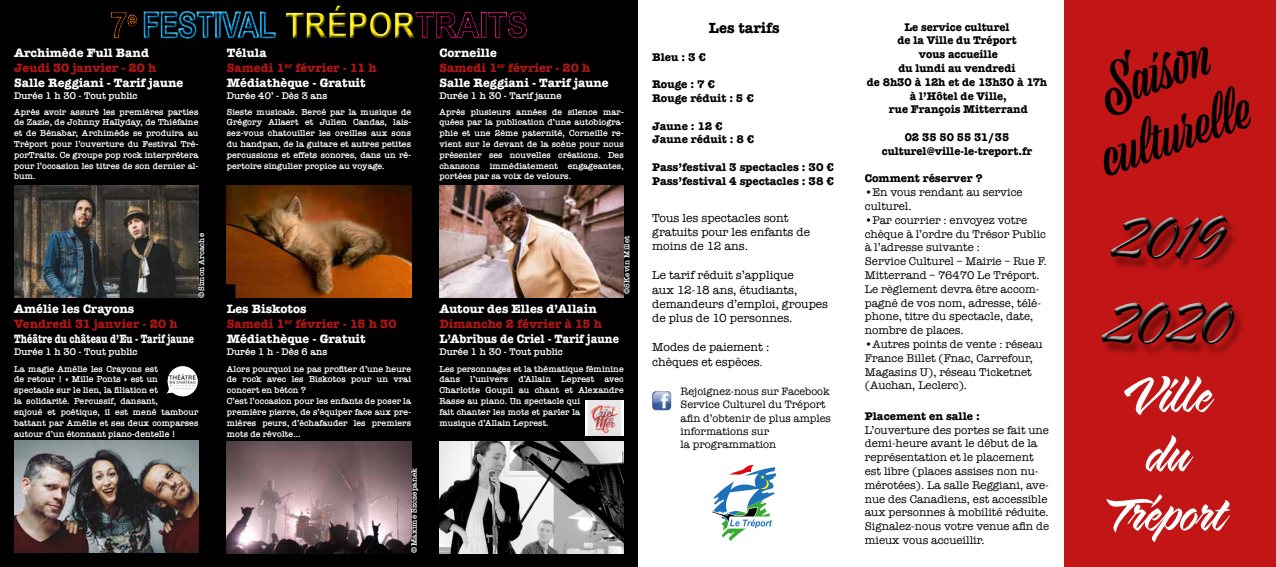
<style>
.page{position:relative;width:1276px;height:567px;background:#fff}
.page>*{position:absolute;margin:0;border:0;box-sizing:border-box;transform-origin:0 0}
.t1{font:59.3px/59.3px "Sarah Script";letter-spacing:-.01em;color:#fff;text-align:center}
.t2{font:53px/63.6px "Viktor Script";color:#000;text-align:center}
.t3{font:700 35px "Arial";color:#ffed00;scale:.89 1}
.t4{font:700 15.2px "American Typewriter";color:#000}
.t5{font:700 12.5px/15px "American Typewriter";color:#fff}
.t6{font:700 12.5px "American Typewriter";color:#b31614}
.t7{font:700 12.5px "American Typewriter";color:#fff;scale:.77 1}
.t8{font:700 12.5px "American Typewriter";color:#fff;scale:.93 1}
.t9{font:12px/14.4px "American Typewriter";color:#000}
.t10{font:11.5px/13.8px "American Typewriter";color:#000}
.t11{font:700 11.5px/13.8px "American Typewriter";color:#000}
.t12{font:11px/13.2px "American Typewriter";color:#000}
.t13{font:600 10px "American Typewriter";color:#fff}
.t14{font:600 9px/10.8px "American Typewriter";color:#fff;text-align:justify}
.t15{font:600 8px "American Typewriter";color:#fff}
.s1{color:#b31614}
.s2{font-size:10px}
</style>
<div class="page">
<div style="left:1064px;top:0;width:212px;height:567px;background:#c21515"></div>
<img style="left:652px;top:391px;width:19px;height:19px">
<svg style="left:712px;top:465px;width:64px;height:76px"></svg>
<div style="left:1102px;top:218px;width:143px;height:139px;background:#000;opacity:.35"></div>
<div style="left:1098px;top:217px;width:140px;height:131px;background:#000;opacity:.75"></div>
<div style="left:0;top:0;width:638px;height:567px;background:#000"></div>
<img style="left:14px;top:186px;width:184px;height:112px">
<img style="left:14px;top:441px;width:184px;height:111px">
<svg style="left:166px;top:365px;width:33px;height:32px"></svg>
<img style="left:168px;top:371px;width:29px;height:21px">
<img style="left:227px;top:186px;width:184px;height:112px">
<img style="left:227px;top:441px;width:184px;height:112px">
<img style="left:439px;top:186px;width:185px;height:112px">
<img style="left:439px;top:441px;width:185px;height:112px">
<img style="left:586px;top:401px;width:38px;height:34px">
<div style="left:108px;top:3px;width:423px;height:40px;background:#000;opacity:.75"></div>
<h3 class="t5" style="left:14px;top:45px;width:136px">Archimède Full Band</h3>
<h3 class="t6" style="left:14px;top:57px;width:144px">Jeudi 30 janvier - 20 h</h3>
<h3 class="t5" style="left:14px;top:75px;width:171px">Salle Reggiani - Tarif jaune</h3>
<p class="t13" style="left:14px;top:88px;width:125px">Durée 1 h 30 - Tout public</p>
<p class="t14" style="left:14px;top:106px;width:186px">Après avoir assuré les premières parties de Zazie, de Johnny Hallyday, de Thiéfaine et de Bénabar, Archimède se produira au Tréport pour l’ouverture du Festival Tré&shy;porTraits. Ce groupe pop rock interprétera pour l’occasion les titres de son dernier al&shy;bum.</p>
<p class="t15" style="left:195px;top:298px;width:66px;rotate:-90deg">©Simon Arcache</p>
<h3 class="t5" style="left:14px;top:301px;width:122px">Amélie les Crayons</h3>
<h3 class="t6" style="left:14px;top:313px;width:165px">Vendredi 31 janvier - 20 h</h3>
<h3 class="t7" style="left:14px;top:328px;width:235px">Théâtre du château d’Eu - Tarif jaune</h3>
<p class="t13" style="left:14px;top:344px;width:125px">Durée 1 h 30 - Tout public</p>
<p class="t14" style="left:14px;top:363px;width:186px;text-align:left">La magie Amélie les Crayons est<br>de retour ! « Mille Ponts » est un spectacle sur le lien, la filiation et<br>la solidarité. Percussif, dansant,<br>enjoué et poétique, il est mené tambour battant par Amélie et ses deux comparses autour d’un étonnant piano-dentelle !</p>
<h3 class="t3" style="left:285px;top:2px;width:147px">TRÉPOR</h3>
<h3 class="t5" style="left:227px;top:45px;width:151px">Télula<br><span class="s1">Samedi 1</span><sup>er</sup> <span class="s1">février - 11 h<br></span>Médiathèque - Gratuit</h3>
<p class="t13" style="left:227px;top:88px;width:102px">Durée 40’ - Dès 3 ans</p>
<p class="t14" style="left:227px;top:106px;width:186px">Sieste musicale. Bercé par la musique de Grégory Allaert et Julien Candas, lais&shy;sez-vous chatouiller les oreilles aux sons du handpan, de la guitare et autres petites percussions et effets sonores, dans un ré&shy;pertoire singulier propice au voyage.</p>
<h3 class="t5" style="left:439px;top:45px;width:171px">Corneille<br><span class="s1">Samedi 1</span><sup>er</sup> <span class="s1">février - 20 h<br></span>Salle Reggiani - Tarif jaune</h3>
<p class="t13" style="left:439px;top:88px;width:124px">Durée 1 h 30 - Tarif jaune</p>
<p class="t14" style="left:439px;top:106px;width:186px">Après plusieurs années de silence mar&shy;quées par la publication d’une autobiogra&shy;phie et une 2ème paternité, Corneille re&shy;vient sur le devant de la scène pour nous présenter ses nouvelles créations. Des chansons immédiatement engageantes, portées par sa voix de velours.</p>
<h3 class="t5" style="left:227px;top:301px;width:171px">Les Biskotos<br><span class="s1">Samedi 1</span><sup>er</sup> <span class="s1">février - 15 h 30<br></span>Médiathèque - Gratuit</h3>
<p class="t13" style="left:227px;top:344px;width:102px">Durée 1 h - Dès 6 ans</p>
<p class="t14" style="left:227px;top:363px;width:186px;text-align:left">Alors pourquoi ne pas profiter d’une heure de rock avec les Biskotos pour un vrai concert en béton ?<br>C’est l’occasion pour les enfants de poser la première pierre, de s’équiper face aux pre&shy;mières peurs, d’échafauder les premiers mots de révolte…</p>
<p class="t15" style="left:408px;top:553px;width:86px;rotate:-90deg">©Maxime Szczepanek</p>
<p class="t15" style="left:620px;top:294px;width:60px;rotate:-90deg">©SKevin Millet</p>
<h3 class="t5" style="left:439px;top:301px;width:159px">Autour des Elles d’Allain</h3>
<h3 class="t6" style="left:439px;top:313px;width:164px">Dimanche 2 février à 15 h</h3>
<h3 class="t8" style="left:439px;top:328px;width:194px">L’Abribus de Criel - Tarif jaune</h3>
<p class="t13" style="left:439px;top:344px;width:125px">Durée 1 h 30 - Tout public</p>
<p class="t14" style="left:439px;top:363px;width:186px;text-align:left">Les personnages et la thématique féminine dans l’univers d’Allain Leprest avec Charlotte Goupil au chant et Alexandre Rasse au piano. Un spectacle qui<br>fait chanter les mots et parler la<br>musique d’Allain Leprest.</p>
<h3 class="t4" style="left:709px;top:15px;width:72px">Les tarifs</h3>
<p class="t11" style="left:652px;top:49px;width:55px">Bleu : 3 €</p>
<p class="t11" style="left:652px;top:77px;width:103px">Rouge : 7 €<br>Rouge réduit : 5 €</p>
<p class="t11" style="left:652px;top:118px;width:104px">Jaune : 12 €<br>Jaune réduit : 8 €</p>
<p class="t11" style="left:652px;top:160px;width:183px">Pass’festival 3 spectacles : 30 €<br>Pass’festival 4 spectacles : 38 €</p>
<h3 class="t9" style="left:652px;top:210px;width:159px">Tous les spectacles sont gratuits pour les enfants de moins de 12 ans.</h3>
<h3 class="t9" style="left:652px;top:268px;width:177px">Le tarif réduit s’applique<br>aux 12-18 ans, étudiants, demandeurs d’emploi, groupes de plus de 10 personnes.</h3>
<h3 class="t9" style="left:652px;top:340px;width:119px">Modes de paiement : chèques et espèces<span class="s2">.</span></h3>
<p class="t12" style="left:680px;top:385px;width:152px">Rejoignez-nous sur Facebook<br>Service Culturel du Tréport afin d’obtenir de plus amples informations sur<br>la programmation</p>
<p class="t11" style="left:866px;top:19px;width:182px;text-align:center">Le service culturel<br>de la Ville du Tréport<br>vous accueille<br>du lundi au vendredi<br>de 8h30 à 12h et de 13h30 à 17h à l’Hôtel de Ville,<br>rue François Mitterrand</p>
<p class="t11" style="left:882px;top:130px;width:152px;text-align:center">02 35 50 55 31/35 culturel@ville-le-treport.fr</p>
<p class="t11" style="left:865px;top:171px;width:119px">Comment réserver ?</p>
<p class="t10" style="left:865px;top:185px;width:159px">•En vous rendant au service culturel.</p>
<p class="t10" style="left:865px;top:213px;width:184px">•Par courrier : envoyez votre chèque à l’ordre du Trésor Public à l’adresse suivante :<br>Service Culturel – Mairie – Rue F.<br>Mitterrand – 76470 Le Tréport.<br>Le règlement devra être accom&shy;pagné de vos nom, adresse, télé&shy;phone, titre du spectacle, date, nombre de places.</p>
<p class="t10" style="left:865px;top:337px;width:179px">•Autres points de vente : réseau<br>France Billet (Fnac, Carrefour,<br>Magasins U), réseau Ticketnet (Auchan, Leclerc).</p>
<p class="t11" style="left:865px;top:409px;width:117px">Placement en salle :</p>
<p class="t10" style="left:865px;top:423px;width:186px">L’ouverture des portes se fait une demi-heure avant le début de la représentation et le placement est libre (places assises non nu&shy;mérotées). La salle Reggiani, ave&shy;nue des Canadiens, est accessible aux personnes à mobilité réduite.<br>Signalez-nous votre venue afin de mieux vous accueillir.</p>
<h2 class="t2" style="left:1070px;top:70px;width:154px;rotate:-20deg">Saison culturelle</h2>
<h1 class="t1" style="left:1110px;top:371px;width:121px">Ville du<br>Tréport</h1>
</div>
